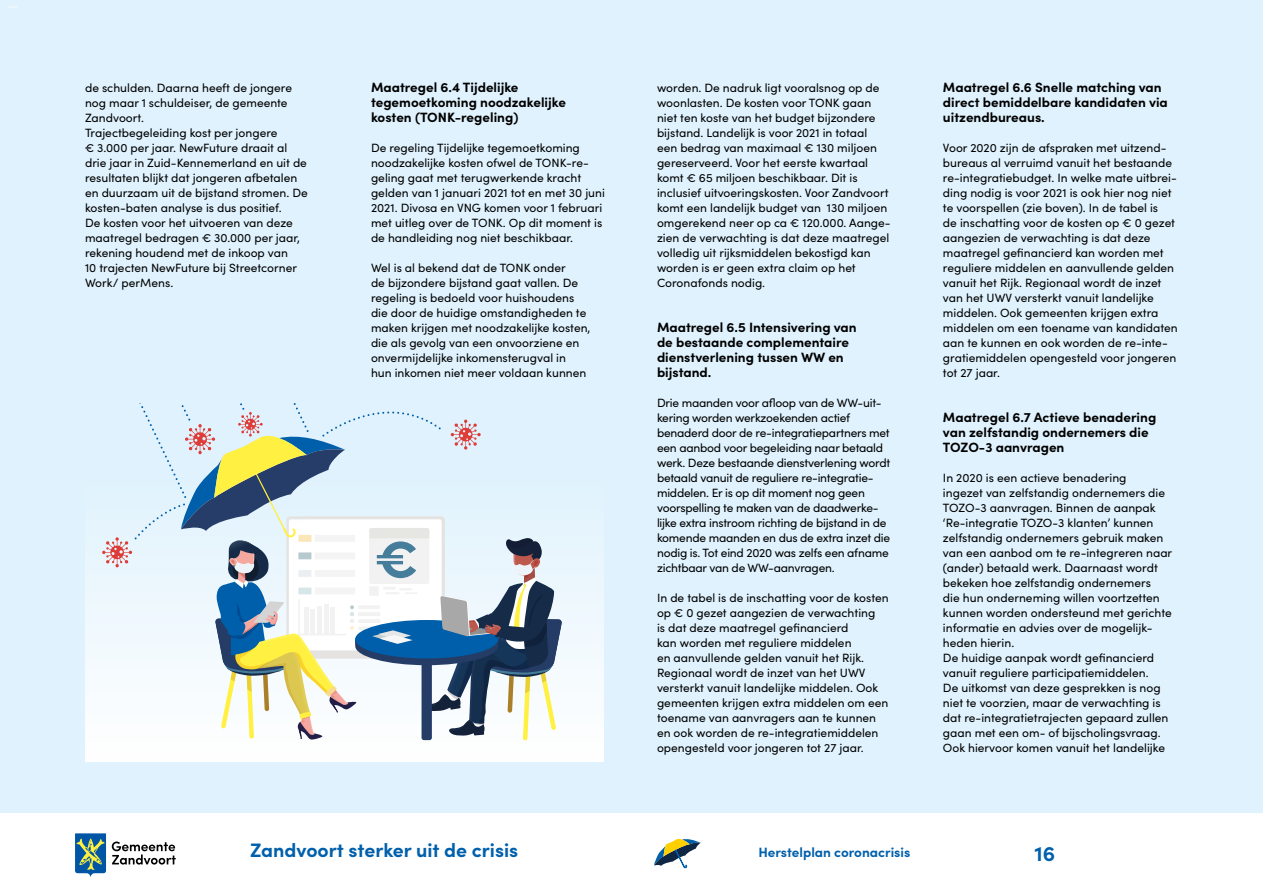
<style>
.page{position:relative;width:1263px;height:893px;background:#dff2fd}
.page>*{position:absolute;margin:0;border:0;box-sizing:border-box;transform-origin:0 0}
.t1{font:700 21px "Sofia Pro";color:#0060ac}
.t2{font:700 19.5px "Sofia Pro";color:#0060ac}
.t3{font:700 13.5px/15px "Sofia Pro";color:#000}
.t4{font:700 13.5px "Sofia Pro";color:#0060ac}
.p_zonder_afstand{font:12px/15px "Sofia Pro";color:#000}
.p_zonder_afstand-2{font:12px/15px "Sofia Pro";letter-spacing:-.02em;color:#000}
</style>
<div class="page">
<div style="left:85px;top:403px;width:518px;height:358px;background:linear-gradient(to bottom,#daf0fd,#fdfefe)"></div>
<svg style="left:85px;top:403px;width:477px;height:337px"></svg>
<div style="left:0;top:814px;width:1263px;height:79px;background:#fff"></div>
<svg style="left:75px;top:833px;width:31px;height:44px"></svg>
<svg style="left:112px;top:841px;width:64px;height:24px"></svg>
<svg style="left:654px;top:838px;width:47px;height:31px"></svg>
<p class="p_zonder_afstand" style="left:85px;top:79px;width:209px">de schulden. Daarna heeft de jongere nog maar 1 schuldeiser, de gemeente<br>Zandvoort.</p>
<p class="p_zonder_afstand" style="left:85px;top:124px;width:224px">Trajectbegeleiding kost per jongere<br>€ 3.000 per jaar. NewFuture draait al drie jaar in Zuid-Kennemerland en uit de resultaten blijkt dat jongeren afbetalen en duurzaam uit de bijstand stromen. De kosten-baten analyse is dus positief.</p>
<p class="p_zonder_afstand" style="left:85px;top:214px;width:216px">De kosten voor het uitvoeren van deze maatregel bedragen € 30.000 per jaar, rekening houdend met de inkoop van 10 trajecten NewFuture bij Streetcorner Work/ perMens.</p>
<h3 class="t3" style="left:371px;top:78px;width:196px">Maatregel 6.4 Tijdelijke tegemoetkoming noodzakelijke kosten (TONK-regeling)</h3>
<p class="p_zonder_afstand" style="left:371px;top:139px;width:235px">De regeling Tijdelijke tegemoetkoming noodzakelijke kosten ofwel de TONK-re&shy;geling gaat met terugwerkende kracht gelden van 1 januari 2021 tot en met 30 juni 2021. Divosa en VNG komen voor 1 februari met uitleg over de TONK. Op dit moment is de handleiding nog niet beschikbaar.</p>
<p class="p_zonder_afstand" style="left:371px;top:259px;width:221px">Wel is al bekend dat de TONK onder<br>de bijzondere bijstand gaat vallen. De regeling is bedoeld voor huishoudens die door de huidige omstandigheden te maken krijgen met noodzakelijke kosten, die als gevolg van een onvoorziene en onvermijdelijke inkomensterugval in<br>hun inkomen niet meer voldaan kunnen</p>
<p class="p_zonder_afstand" style="left:657px;top:79px;width:235px">worden. De nadruk ligt vooralsnog op de woonlasten. De kosten voor TONK gaan niet ten koste van het budget bijzondere bijstand. Landelijk is voor 2021 in totaal<br>een bedrag van maximaal € 130 miljoen gereserveerd. Voor het eerste kwartaal komt € 65 miljoen beschikbaar. Dit is inclusief uitvoeringskosten. Voor Zandvoort komt een landelijk budget van 130 miljoen omgerekend neer op ca € 120.000. Aange&shy;zien de verwachting is dat deze maatregel volledig uit rijksmiddelen bekostigd kan worden is er geen extra claim op het Coronafonds nodig.</p>
<h3 class="t3" style="left:657px;top:318px;width:201px">Maatregel 6.5 Intensivering van de bestaande complementaire dienstverlening tussen WW en bijstand.</h3>
<p class="p_zonder_afstand-2" style="left:657px;top:394px;width:235px">Drie maanden voor afloop van de WW-uit&shy;kering worden werkzoekenden actief benaderd door de re-integratiepartners met een aanbod voor begeleiding naar betaald werk. Deze bestaande dienstverlening wordt betaald vanuit de reguliere re-integratie&shy;middelen. Er is op dit moment nog geen voorspelling te maken van de daadwerke&shy;lijke extra instroom richting de bijstand in de komende maanden en dus de extra inzet die nodig is. Tot eind 2020 was zelfs een afname zichtbaar van de WW-aanvragen.</p>
<p class="p_zonder_afstand" style="left:657px;top:589px;width:233px">In de tabel is de inschatting voor de kosten op € 0 gezet aangezien de verwachting<br>is dat deze maatregel gefinancierd<br>kan worden met reguliere middelen<br>en aanvullende gelden vanuit het Rijk.<br>Regionaal wordt de inzet van het UWV versterkt vanuit landelijke middelen. Ook gemeenten krijgen extra middelen om een toename van aanvragers aan te kunnen en ook worden de re-integratiemiddelen opengesteld voor jongeren tot 27 jaar.</p>
<h3 class="t3" style="left:943px;top:78px;width:226px">Maatregel 6.6 Snelle matching van direct bemiddelbare kandidaten via uitzendbureaus.</h3>
<p class="p_zonder_afstand" style="left:943px;top:139px;width:236px">Voor 2020 zijn de afspraken met uitzend&shy;bureaus al verruimd vanuit het bestaande re-integratiebudget. In welke mate uitbrei&shy;ding nodig is voor 2021 is ook hier nog niet te voorspellen (zie boven). In de tabel is<br>de inschatting voor de kosten op € 0 gezet aangezien de verwachting is dat deze maatregel gefinancierd kan worden met reguliere middelen en aanvullende gelden vanuit het Rijk. Regionaal wordt de inzet van het UWV versterkt vanuit landelijke middelen. Ook gemeenten krijgen extra middelen om een toename van kandidaten aan te kunnen en ook worden de re-inte&shy;gratiemiddelen opengesteld voor jongeren tot 27 jaar.</p>
<h3 class="t3" style="left:943px;top:408px;width:215px">Maatregel 6.7 Actieve benadering van zelfstandig ondernemers die<br>TOZO-3 aanvragen</h3>
<p class="p_zonder_afstand" style="left:943px;top:469px;width:231px">In 2020 is een actieve benadering<br>ingezet van zelfstandig ondernemers die TOZO-3 aanvragen. Binnen de aanpak ‘Re-integratie TOZO-3 klanten’ kunnen zelfstandig ondernemers gebruik maken van een aanbod om te re-integreren naar (ander) betaald werk. Daarnaast wordt bekeken hoe zelfstandig ondernemers<br>die hun onderneming willen voortzetten kunnen worden ondersteund met gerichte informatie en advies over de mogelijk&shy;heden hierin.</p>
<p class="p_zonder_afstand" style="left:943px;top:649px;width:227px">De huidige aanpak wordt gefinancierd vanuit reguliere participatiemiddelen.<br>De uitkomst van deze gesprekken is nog niet te voorzien, maar de verwachting is dat re-integratietrajecten gepaard zullen gaan met een om- of bijscholingsvraag.<br>Ook hiervoor komen vanuit het landelijke</p>
<h2 class="t2" style="left:250px;top:835px;width:270px">Zandvoort sterker uit de crisis</h2>
<p class="t4" style="left:758px;top:841px;width:153px">Herstelplan coronacrisis</p>
<h1 class="t1" style="left:1034px;top:837px;width:22px">16</h1>
</div>
